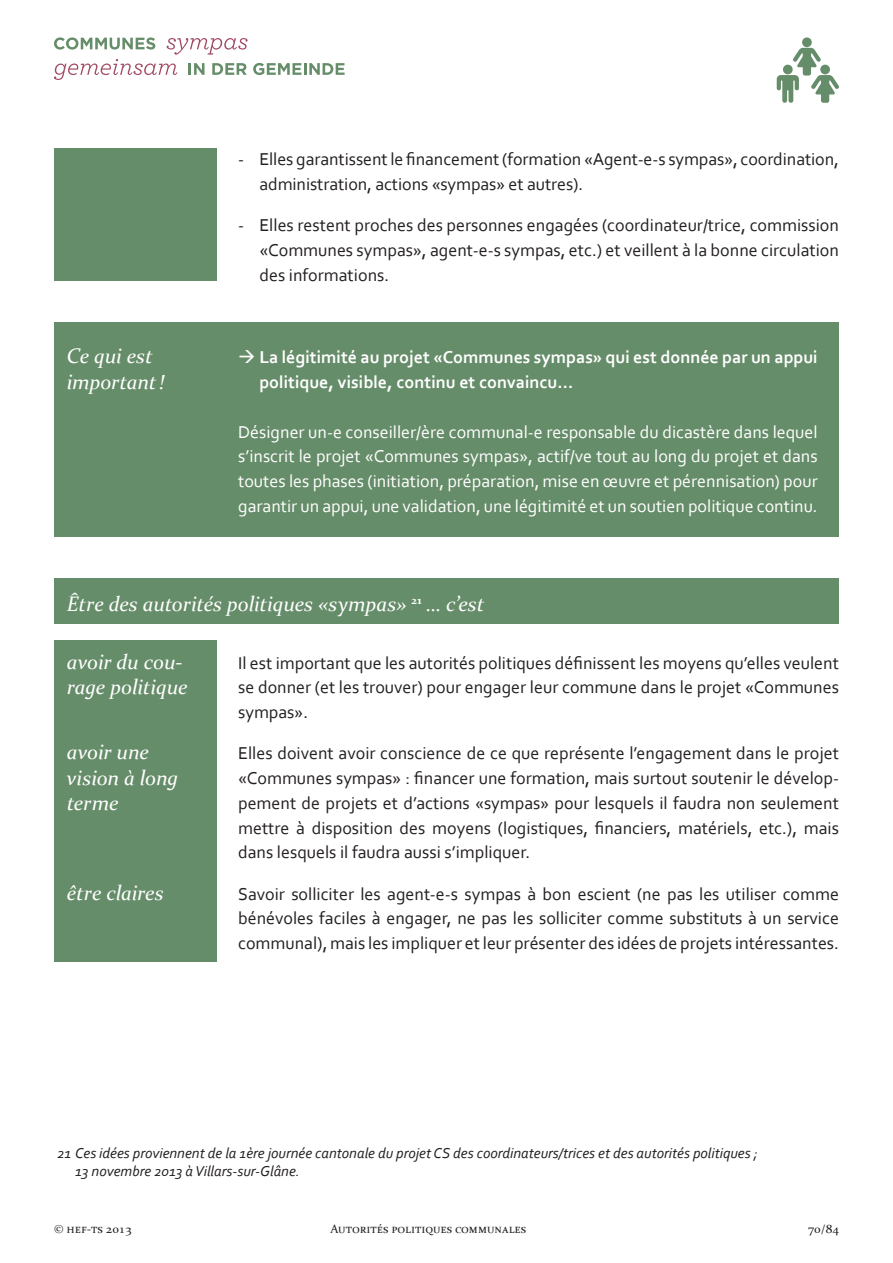
<style>
.page{position:relative;width:893px;height:1263px;background:#fff}
.page>*{position:absolute;margin:0;border:0;box-sizing:border-box;transform-origin:0 0}
.t1{font:italic 21px/25.2px "Constantia";letter-spacing:-.01em;color:#fff}
.t2{font:18px/24.8px "Corbel";color:#231f20;text-align:justify}
.t3{font:18px/24.8px "Corbel";color:#fff;text-align:justify}
.t4{font:700 18px/24.8px "Corbel";color:#fff}
.t5{font:italic 15px/18px "Corbel";color:#231f20}
.t6{font:12px "Constantia";color:#231f20}
</style>
<div class="page">
<svg style="left:54px;top:37px;width:291px;height:43px"></svg>
<svg style="left:777px;top:37px;width:62px;height:66px"></svg>
<div style="left:54px;top:322px;width:785px;height:215px;background:#668d69"></div>
<div style="left:54px;top:149px;width:163px;height:132px;background:#668d69"></div>
<div style="left:54px;top:640px;width:163px;height:321px;background:#668d69"></div>
<div style="left:54px;top:578px;width:785px;height:46px;background:#668d69"></div>
<p class="t1" style="left:67px;top:343px;width:99px">Ce qui est important!</p>
<p class="t2" style="left:259px;top:147px;width:581px;text-indent:-21px">- Elles garantissent le financement (formation «Agent-e-s sympas», coordination, administration, actions «sympas» et autres).</p>
<p class="t2" style="left:259px;top:213px;width:581px;text-indent:-21px">- Elles restent proches des personnes engagées (coordinateur/trice, commission «Communes sympas», agent-e-s sympas, etc.) et veillent à la bonne circulation des informations.</p>
<p class="t4" style="left:259px;top:345px;width:560px">La légitimité au projet «Communes sympas» qui est donnée par un appui politique, visible, continu et convaincu…</p>
<p class="t3" style="left:238px;top:419px;width:581px">Désigner un-e conseiller/ère communal-e responsable du dicastère dans lequel s’inscrit le projet «Communes sympas», actif/ve tout au long du projet et dans toutes les phases (initiation, préparation, mise en œuvre et pérennisation) pour garantir un appui, une validation, une légitimité et un soutien politique continu.</p>
<p class="t1" style="left:67px;top:590px;width:419px">Être des autorités politiques «sympas» <sup>21</sup> … c’est</p>
<p class="t1" style="left:67px;top:648px;width:122px">avoir du cou&shy;rage politique</p>
<p class="t1" style="left:67px;top:739px;width:113px">avoir une vision à long terme</p>
<p class="t1" style="left:67px;top:879px;width:98px">être claires</p>
<p class="t2" style="left:238px;top:650px;width:602px">Il est important que les autorités politiques définissent les moyens qu’elles veulent se donner (et les trouver) pour engager leur commune dans le projet «Communes sympas».</p>
<p class="t2" style="left:238px;top:741px;width:602px">Elles doivent avoir conscience de ce que représente l’engagement dans le projet «Communes sympas» : financer une formation, mais surtout soutenir le dévelop&shy;pement de projets et d’actions «sympas» pour lesquels il faudra non seulement mettre à disposition des moyens (logistiques, financiers, matériels, etc.), mais dans lesquels il faudra aussi s’impliquer.</p>
<p class="t2" style="left:238px;top:881px;width:602px">Savoir solliciter les agent-e-s sympas à bon escient (ne pas les utiliser comme bénévoles faciles à engager, ne pas les solliciter comme substituts à un service communal), mais les impliquer et leur présenter des idées de projets intéressantes.</p>
<p class="t5" style="left:75px;top:1144px;width:684px;text-indent:-18px">21 Ces idées proviennent de la 1ère journée cantonale du projet CS des coordinateurs/trices et des autorités politiques ;<br>13 novembre 2013 à Villars-sur-Glâne.</p>
<p class="t6" style="left:54px;top:1221px;width:80px">© hef-ts 2013</p>
<p class="t6" style="left:330px;top:1221px;width:197px">Autorités politiques communales</p>
<p class="t6" style="left:808px;top:1221px;width:33px">70/84</p>
</div>
